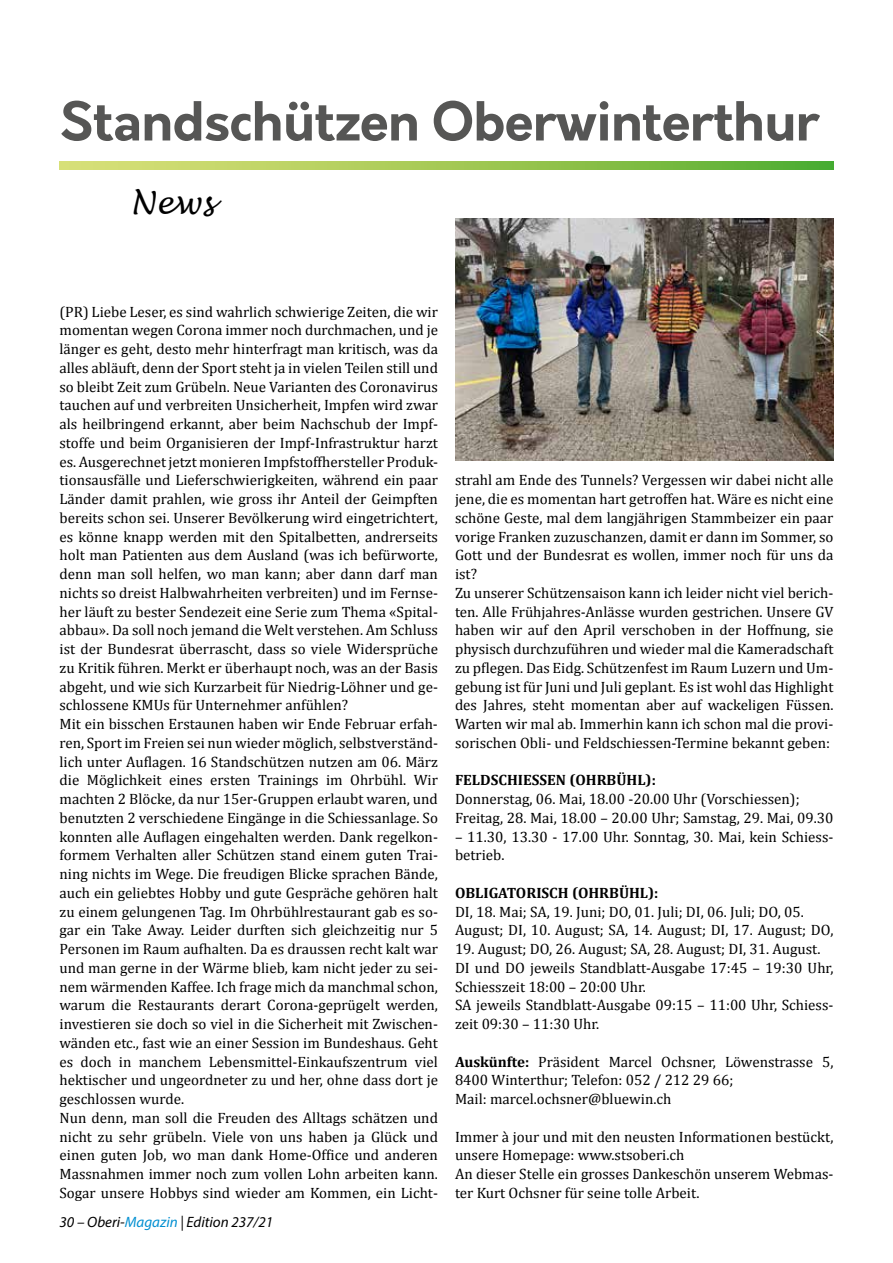
<style>
.page{position:relative;width:893px;height:1263px;background:#fff}
.page>*{position:absolute;margin:0;border:0;box-sizing:border-box;transform-origin:0 0}
.t1{font:700 52.5px "Orkney";letter-spacing:-.01em;color:#565655}
.t2{font:italic 31.5px "Lucida Handwriting";color:#000}
.t3{font:15px/18.8px "Cambria";color:#000}
.t4{font:700 15px "Cambria";color:#000}
.t5{font:italic 15px "Myriad Pro";color:#000}
.s1{color:#008fd1}
.s2{font-weight:700}
</style>
<div class="page">
<svg style="left:59px;top:161px;width:775px;height:8px;background:#9dc855"></svg>
<img style="left:455px;top:218px;width:379px;height:242px">
<h1 class="t1" style="left:59px;top:86px;width:761px">Standschützen Oberwinterthur</h1>
<h2 class="t2" style="left:130px;top:184px;width:85px">News</h2>
<p class="t3" style="left:60px;top:302px;width:380px">(PR) Liebe Leser, es sind wahrlich schwierige Zeiten, die wir momentan wegen Corona immer noch durchmachen, und je länger es geht, desto mehr hinterfragt man kritisch, was da alles abläuft, denn der Sport steht ja in vielen Teilen still und so bleibt Zeit zum Grübeln. Neue Varianten des Coronavirus tauchen auf und verbreiten Unsicherheit, Impfen wird zwar als heilbringend erkannt, aber beim Nachschub der Impf&shy;stoffe und beim Organisieren der Impf-Infrastruktur harzt es. Ausgerechnet jetzt monieren Impfstoffhersteller Produk&shy;tionsausfälle und Lieferschwierigkeiten, während ein paar Länder damit prahlen, wie gross ihr Anteil der Geimpften bereits schon sei. Unserer Bevölkerung wird eingetrichtert, es könne knapp werden mit den Spitalbetten, andrerseits holt man Patienten aus dem Ausland (was ich befürworte, denn man soll helfen, wo man kann; aber dann darf man nichts so dreist Halbwahrheiten verbreiten) und im Fernse&shy;her läuft zu bester Sendezeit eine Serie zum Thema «Spital&shy;abbau». Da soll noch jemand die Welt verstehen. Am Schluss ist der Bundesrat überrascht, dass so viele Widersprüche zu Kritik führen. Merkt er überhaupt noch, was an der Basis abgeht, und wie sich Kurzarbeit für Niedrig-Löhner und ge&shy;schlossene KMUs für Unternehmer anfühlen?<br>Mit ein bisschen Erstaunen haben wir Ende Februar erfah&shy;ren, Sport im Freien sei nun wieder möglich, selbstverständ&shy;lich unter Auflagen. 16 Standschützen nutzen am 06. März die Möglichkeit eines ersten Trainings im Ohrbühl. Wir machten 2 Blöcke, da nur 15er-Gruppen erlaubt waren, und benutzten 2 verschiedene Eingänge in die Schiessanlage. So konnten alle Auflagen eingehalten werden. Dank regelkon&shy;formem Verhalten aller Schützen stand einem guten Trai&shy;ning nichts im Wege. Die freudigen Blicke sprachen Bände, auch ein geliebtes Hobby und gute Gespräche gehören halt zu einem gelungenen Tag. Im Ohrbühlrestaurant gab es so&shy;gar ein Take Away. Leider durften sich gleichzeitig nur 5<br>Personen im Raum aufhalten. Da es draussen recht kalt war und man gerne in der Wärme blieb, kam nicht jeder zu sei&shy;nem wärmenden Kaffee. Ich frage mich da manchmal schon, warum die Restaurants derart Corona-geprügelt werden, investieren sie doch so viel in die Sicherheit mit Zwischen&shy;wänden etc., fast wie an einer Session im Bundeshaus. Geht es doch in manchem Lebensmittel-Einkaufszentrum viel hektischer und ungeordneter zu und her, ohne dass dort je geschlossen wurde.<br>Nun denn, man soll die Freuden des Alltags schätzen und nicht zu sehr grübeln. Viele von uns haben ja Glück und einen guten Job, wo man dank Home-Office und anderen Massnahmen immer noch zum vollen Lohn arbeiten kann.<br>Sogar unsere Hobbys sind wieder am Kommen, ein Licht-</p>
<p class="t5" style="left:60px;top:1213px;width:215px">30 – Oberi-<span class="s1">Magazin</span> | Edition 237/21</p>
<p class="t3" style="left:455px;top:471px;width:380px">strahl am Ende des Tunnels? Vergessen wir dabei nicht alle jene, die es momentan hart getroffen hat. Wäre es nicht eine schöne Geste, mal dem langjährigen Stammbeizer ein paar vorige Franken zuzuschanzen, damit er dann im Sommer, so Gott und der Bundesrat es wollen, immer noch für uns da ist?<br>Zu unserer Schützensaison kann ich leider nicht viel berich&shy;ten. Alle Frühjahres-Anlässe wurden gestrichen. Unsere GV haben wir auf den April verschoben in der Hoffnung, sie physisch durchzuführen und wieder mal die Kameradschaft zu pflegen. Das Eidg. Schützenfest im Raum Luzern und Um&shy;gebung ist für Juni und Juli geplant. Es ist wohl das Highlight des Jahres, steht momentan aber auf wackeligen Füssen.<br>Warten wir mal ab. Immerhin kann ich schon mal die provi&shy;sorischen Obli- und Feldschiessen-Termine bekannt geben:</p>
<p class="t4" style="left:455px;top:770px;width:202px">FELDSCHIESSEN (OHRBÜHL):</p>
<p class="t3" style="left:455px;top:789px;width:380px">Donnerstag, 06. Mai, 18.00 -20.00 Uhr (Vorschiessen);<br>Freitag, 28. Mai, 18.00 – 20.00 Uhr; Samstag, 29. Mai, 09.30</p>
<p class="t3" style="left:455px;top:827px;width:380px">– 11.30, 13.30 - 17.00 Uhr. Sonntag, 30. Mai, kein Schiess&shy;betrieb.</p>
<p class="t4" style="left:455px;top:882px;width:205px">OBLIGATORISCH (OHRBÜHL):</p>
<p class="t3" style="left:455px;top:902px;width:380px">DI, 18. Mai; SA, 19. Juni; DO, 01. Juli; DI, 06. Juli; DO, 05.<br>August; DI, 10. August; SA, 14. August; DI, 17. August; DO,</p>
<p class="t3" style="left:455px;top:939px;width:380px">19. August; DO, 26. August; SA, 28. August; DI, 31. August.<br>DI und DO jeweils Standblatt-Ausgabe 17:45 – 19:30 Uhr, Schiesszeit 18:00 – 20:00 Uhr.<br>SA jeweils Standblatt-Ausgabe 09:15 – 11:00 Uhr, Schiess&shy;zeit 09:30 – 11:30 Uhr.</p>
<p class="t3" style="left:455px;top:1052px;width:380px"><span class="s2">AUSKÜNFTE:</span> Präsident Marcel Ochsner, Löwenstrasse 5,<br>8400 Winterthur; Telefon: 052 / 212 29 66;<br>Mail: marcel.ochsner@bluewin.ch</p>
<p class="t3" style="left:455px;top:1127px;width:380px">Immer à jour und mit den neusten Informationen bestückt, unsere Homepage: www.stsoberi.ch<br>An dieser Stelle ein grosses Dankeschön unserem Webmas&shy;ter Kurt Ochsner für seine tolle Arbeit.</p>
</div>
